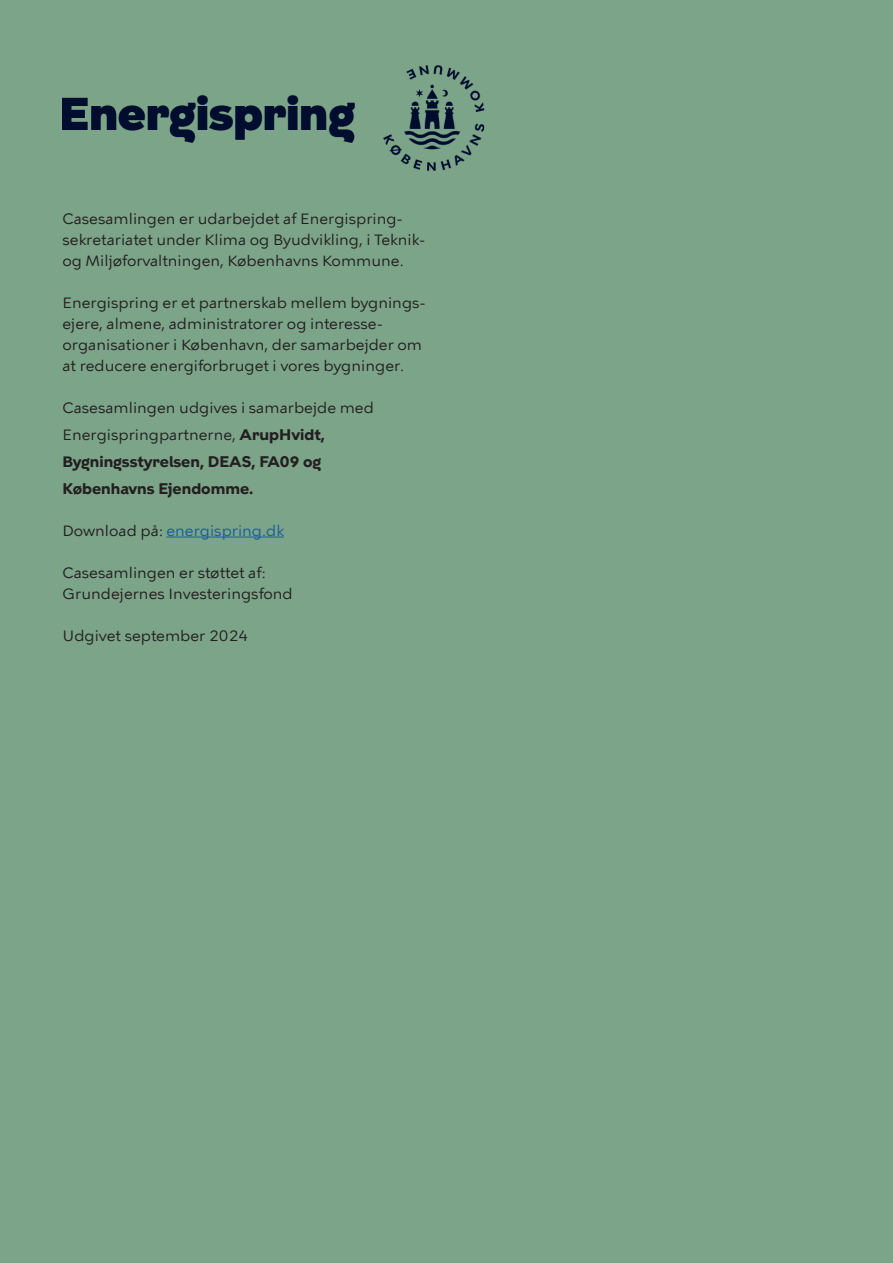
<style>
.page{position:relative;width:893px;height:1263px;background:#7ca489}
.page>*{position:absolute;margin:0;border:0;box-sizing:border-box;transform-origin:0 0}
.t1{font:15px/21px "KBH Tekst";color:#231f20}
.t2{font:700 15px/27px "KBH";color:#231f20}
.t3{font:15px/21px "KBH Tekst 2";color:#231f20}
.t4{font:15px "KBH Tekst";color:#175d9e}
.s1{font-family:"KBH Tekst 2"}
.s2{font-family:"KBH Tekst 2";font-weight:400}
.s3{font-family:"KBH Tekst";font-weight:400}
.s4{color:#231f20}
.s5{font-family:"KBH Tekst"}
</style>
<div class="page">
<hr style="left:166px;top:537px;width:118px;height:1px;background:#175d9e">
<img style="left:61px;top:65px;width:424px;height:106px">
<p class="t1" style="left:62px;top:208px;width:365px">Casesamlingen er udarbejdet af Energispring&shy;sekretariatet under Klima og Byudvikling, i Teknik&shy;og Miljøforvaltningen, Københavns Kommune.</p>
<p class="t1" style="left:62px;top:292px;width:365px">Energispring er et partnerskab mellem bygnings&shy;<span class="s1">ejere, almene, administratorer og interesse&shy;</span>organisationer i København, der samarbejder om at reducere energiforbruget i vores bygninger.</p>
<p class="t2" style="left:62px;top:394px;width:313px"><span class="s2">Casesamlingen udgives i samarbejde med </span><span class="s3">Energispringpartnerne,</span> ArupHvidt, Bygningsstyrelsen, DEAS, FA09 og Københavns Ejendomme.</p>
<p class="t4" style="left:62px;top:521px;width:223px"><span class="s4">Download på:</span> energispring.dk</p>
<p class="t3" style="left:62px;top:562px;width:232px"><span class="s5">Casesamlingen er støttet af:<br></span>Grundejernes Investeringsfond</p>
<p class="t1" style="left:62px;top:625px;width:187px">Udgivet september 2024</p>
</div>
